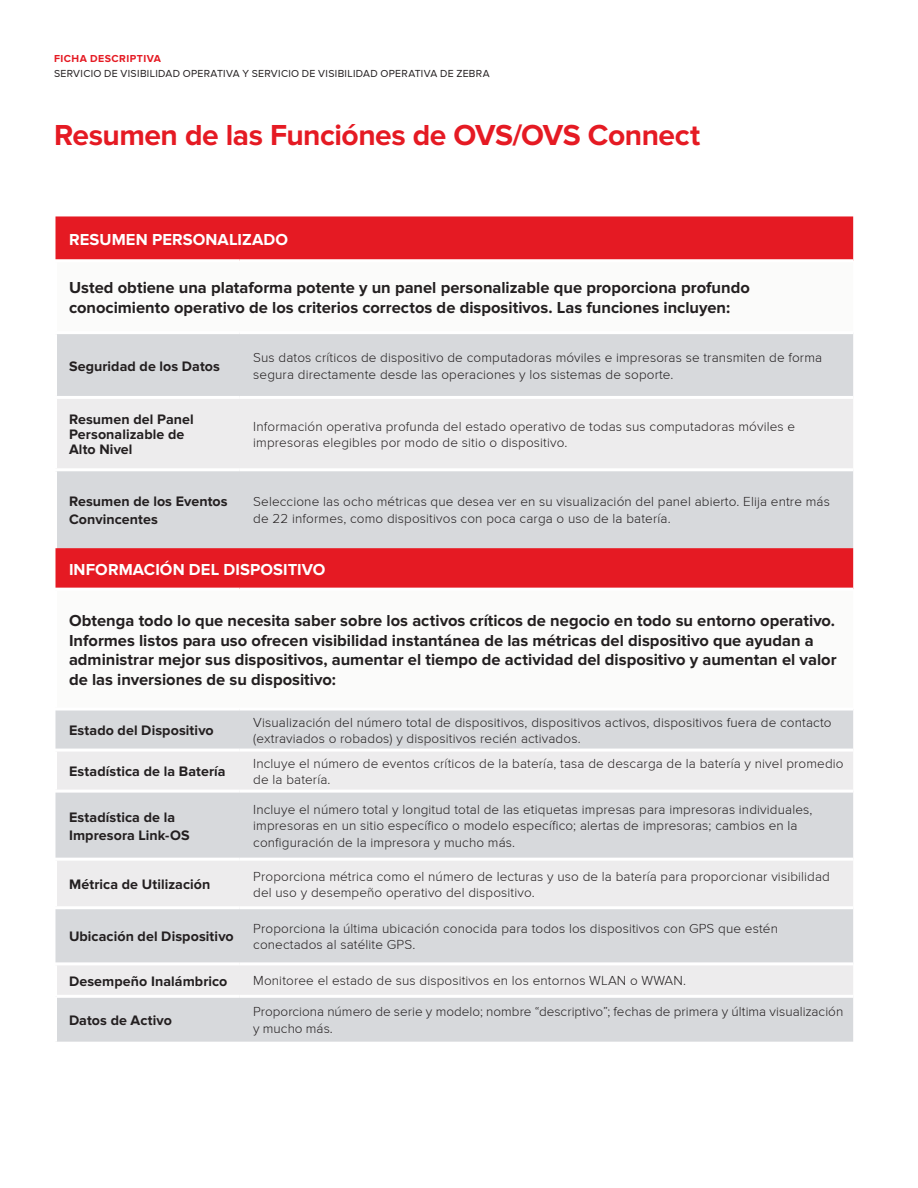
<style>
.page{position:relative;width:918px;height:1188px;background:#fff}
.page>*{position:absolute;margin:0;border:0;box-sizing:border-box;transform-origin:0 0}
.Body_copy{font:700 30px "Proxima Nova";letter-spacing:-.015em;color:#e51a23}
.Table_Titles_Black_B{font:700 16.5px/19.5px "Proxima Nova";color:#231f20}
.Chart_Main_1_Categor{font:700 16.5px "Proxima Nova";letter-spacing:.005em;color:#fff}
.Table_Titles_Black_B-2{font:700 14.25px/18px "Proxima Nova";letter-spacing:.005em;color:#231f20}
.Body_copy-2{font:300 13.5px/16.5px "Proxima Nova";letter-spacing:.01em;color:#231f20}
.t1{font:10.5px/14.2px "Proxima Nova";letter-spacing:.03em;color:#231f20}
.s1{font-weight:700;color:#e51a23}
</style>
<div class="page">
<div style="left:56px;top:216px;width:797px;height:43px;background:#e51a23"></div>
<div style="left:57px;top:334px;width:796px;height:708px;background:#d7d9dc"></div>
<svg style="left:56px;top:399px;width:797px;height:596px"></svg>
<hr style="left:54px;top:468px;width:186px;height:3px;background:#fff">
<hr style="left:240px;top:468px;width:613px;height:3px;background:#fff">
<hr style="left:54px;top:399px;width:3px;height:69px;background:#fff">
<hr style="left:54px;top:396px;width:186px;height:3px;background:#fff">
<hr style="left:54px;top:906px;width:186px;height:3px;background:#fff">
<hr style="left:240px;top:396px;width:613px;height:3px;background:#fff">
<hr style="left:240px;top:906px;width:613px;height:3px;background:#fff">
<hr style="left:54px;top:471px;width:3px;height:77px;background:#fff">
<hr style="left:54px;top:752px;width:3px;height:38px;background:#fff">
<hr style="left:54px;top:965px;width:3px;height:31px;background:#fff">
<hr style="left:54px;top:749px;width:186px;height:3px;background:#fff">
<hr style="left:54px;top:962px;width:186px;height:3px;background:#fff">
<hr style="left:240px;top:749px;width:613px;height:3px;background:#fff">
<hr style="left:240px;top:962px;width:613px;height:3px;background:#fff">
<hr style="left:54px;top:790px;width:186px;height:3px;background:#fff">
<hr style="left:240px;top:790px;width:613px;height:3px;background:#fff">
<hr style="left:54px;top:861px;width:3px;height:45px;background:#fff">
<hr style="left:54px;top:858px;width:186px;height:3px;background:#fff">
<hr style="left:240px;top:858px;width:613px;height:3px;background:#fff">
<hr style="left:54px;top:588px;width:186px;height:3px;background:#fff">
<hr style="left:54px;top:591px;width:3px;height:117px;background:#fff">
<hr style="left:240px;top:588px;width:613px;height:3px;background:#fff">
<hr style="left:54px;top:708px;width:186px;height:3px;background:#fff">
<hr style="left:240px;top:708px;width:613px;height:3px;background:#fff">
<hr style="left:57px;top:995px;width:183px;height:3px;background:#fff">
<hr style="left:240px;top:995px;width:613px;height:3px;background:#fff">
<p class="t1" style="left:54px;top:52px;width:437px"><span class="s1">FICHA DESCRIPTIVA<br></span>SERVICIO DE VISIBILIDAD OPERATIVA Y SERVICIO DE VISIBILIDAD OPERATIVA DE ZEBRA</p>
<p class="Body_copy" style="left:54px;top:118px;width:648px">Resumen de las Funciónes de OVS/OVS Connect</p>
<p class="Chart_Main_1_Categor" style="left:69px;top:230px;width:221px">RESUMEN PERSONALIZADO</p>
<p class="Table_Titles_Black_B" style="left:69px;top:279px;width:682px">Usted obtiene una plataforma potente y un panel personalizable que proporciona profundo conocimiento operativo de los criterios correctos de dispositivos. Las funciones incluyen:</p>
<p class="Table_Titles_Black_B-2" style="left:69px;top:357px;width:152px">Seguridad de los Datos</p>
<p class="Body_copy-2" style="left:253px;top:350px;width:570px">Sus datos críticos de dispositivo de computadoras móviles e impresoras se transmiten de forma segura directamente desde las operaciones y los sistemas de soporte.</p>
<p class="Table_Titles_Black_B-2" style="left:69px;top:412px;width:126px;line-height:15px">Resumen del Panel<br>Personalizable de</p>
<p class="Table_Titles_Black_B-2" style="left:69px;top:441px;width:65px">Alto Nivel</p>
<p class="Body_copy-2" style="left:253px;top:418px;width:543px">Información operativa profunda del estado operativo de todas sus computadoras móviles e impresoras elegibles por modo de sitio o dispositivo.</p>
<p class="Table_Titles_Black_B-2" style="left:69px;top:492px;width:160px">Resumen de los Eventos<br>Convincentes</p>
<p class="Body_copy-2" style="left:253px;top:494px;width:578px">Seleccione las ocho métricas que desea ver en su visualización del panel abierto. Elija entre más de 22 informes, como dispositivos con poca carga o uso de la batería.</p>
<p class="Chart_Main_1_Categor" style="left:69px;top:560px;width:258px">INFORMACIÓN DEL DISPOSITIVO</p>
<p class="Table_Titles_Black_B" style="left:69px;top:611px;width:769px">Obtenga todo lo que necesita saber sobre los activos críticos de negocio en todo su entorno operativo.<br>Informes listos para uso ofrecen visibilidad instantánea de las métricas del dispositivo que ayudan a administrar mejor sus dispositivos, aumentar el tiempo de actividad del dispositivo y aumentan el valor de las inversiones de su dispositivo:</p>
<p class="Table_Titles_Black_B-2" style="left:69px;top:722px;width:146px">Estado del Dispositivo</p>
<p class="Body_copy-2" style="left:253px;top:714px;width:580px">Visualización del número total de dispositivos, dispositivos activos, dispositivos fuera de contacto (extraviados o robados) y dispositivos recién activados.</p>
<p class="Table_Titles_Black_B-2" style="left:69px;top:763px;width:158px">Estadística de la Batería</p>
<p class="Body_copy-2" style="left:253px;top:755px;width:592px">Incluye el número de eventos críticos de la batería, tasa de descarga de la batería y nivel promedio de la batería.</p>
<p class="Table_Titles_Black_B-2" style="left:69px;top:808px;width:122px">Estadística de la<br>Impresora Link-OS</p>
<p class="Body_copy-2" style="left:253px;top:802px;width:561px">Incluye el número total y longitud total de las etiquetas impresas para impresoras individuales, impresoras en un sitio específico o modelo específico; alertas de impresoras; cambios en la configuración de la impresora y mucho más.</p>
<p class="Table_Titles_Black_B-2" style="left:69px;top:876px;width:143px">Métrica de Utilización</p>
<p class="Body_copy-2" style="left:253px;top:868px;width:578px">Proporciona métrica como el número de lecturas y uso de la batería para proporcionar visibilidad del uso y desempeño operativo del dispositivo.</p>
<p class="Table_Titles_Black_B-2" style="left:69px;top:928px;width:166px">Ubicación del Dispositivo</p>
<p class="Body_copy-2" style="left:253px;top:921px;width:526px">Proporciona la última ubicación conocida para todos los dispositivos con GPS que estén conectados al satélite GPS.</p>
<p class="Table_Titles_Black_B-2" style="left:69px;top:972px;width:160px">Desempeño Inalámbrico</p>
<p class="Body_copy-2" style="left:253px;top:973px;width:434px">Monitoree el estado de sus dispositivos en los entornos WLAN o WWAN.</p>
<p class="Table_Titles_Black_B-2" style="left:69px;top:1011px;width:105px">Datos de Activo</p>
<p class="Body_copy-2" style="left:253px;top:1004px;width:592px">Proporciona número de serie y modelo; nombre “descriptivo”; fechas de primera y última visualización y mucho más.</p>
</div>
